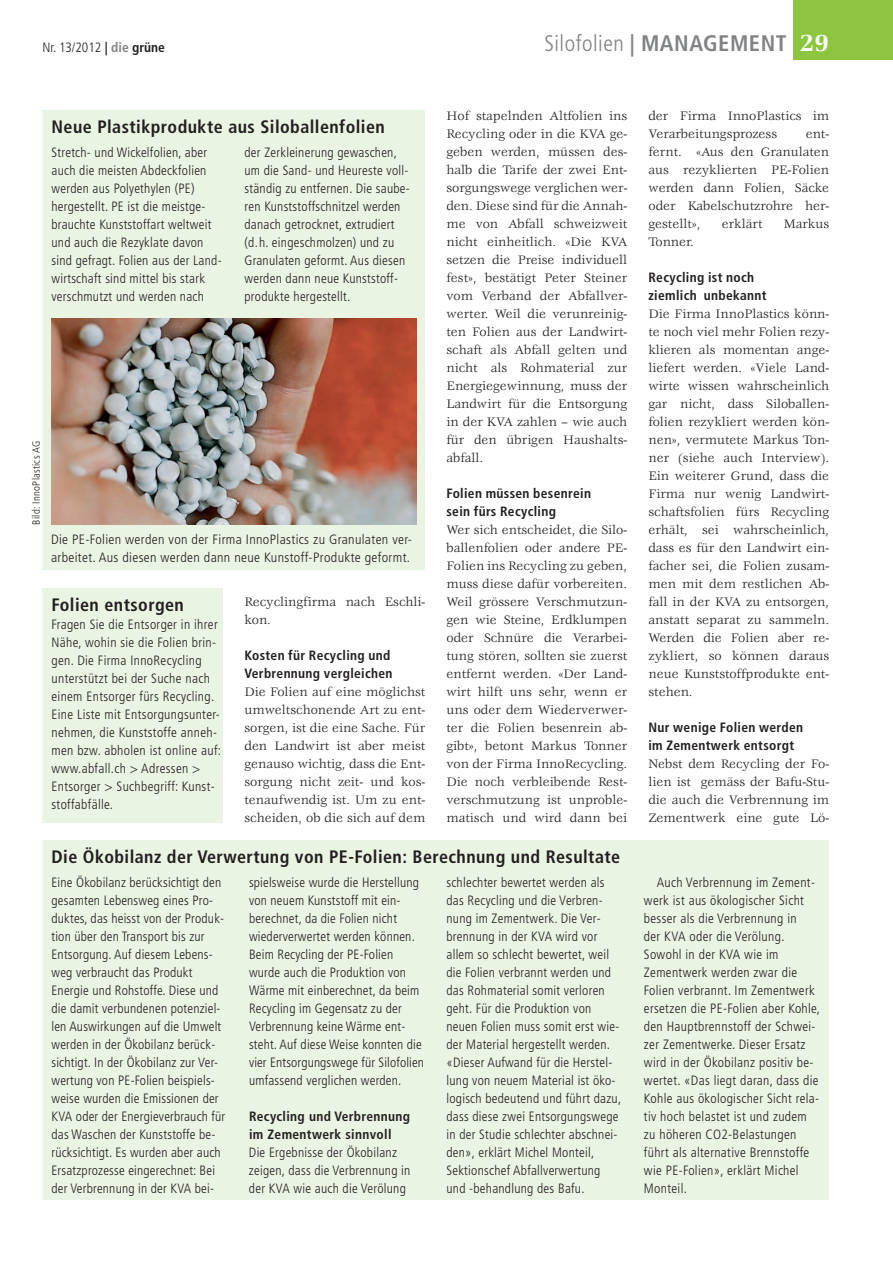
<style>
.page{position:relative;width:893px;height:1263px;background:#fff}
.page>*{position:absolute;margin:0;border:0;box-sizing:border-box;transform-origin:0 0}
.t1{font:700 condensed 22.5px "Frutiger";letter-spacing:.025em;color:#808285}
.t2{font:700 condensed 18px "Frutiger";letter-spacing:.025em;color:#231f20}
.t3{font:300 condensed 13.5px/18px "Frutiger";letter-spacing:.02em;color:#231f20}
.t4{font:13.5px/18px "Veljovic";color:#231f20;text-align:justify}
.t5{font:700 condensed 13.5px/18px "Frutiger";letter-spacing:.025em;color:#231f20}
.t6{font:300 condensed 10.5px "Frutiger";letter-spacing:.025em;color:#231f20}
.s1{font-weight:700}
.s2{font-weight:700;color:#808285}
.s3{font-weight:300}
.s4{font-family:"Veljovic";font-stretch:normal;font-size:25.5px;color:#fff}
</style>
<div class="page">
<div style="left:793px;top:0;width:100px;height:60px;background:#8bc63e"></div>
<div style="left:43px;top:111px;width:382px;height:459px;background:#eaf4e3"></div>
<img style="left:51px;top:318px;width:366px;height:207px">
<div style="left:43px;top:841px;width:786px;height:359px;background:#eaf4e3"></div>
<div style="left:43px;top:588px;width:180px;height:234px;background:#eaf4e3"></div>
<p class="t3" style="left:43px;top:40px;width:124px">Nr. 13/2012 <span class="s1">|</span> <span class="s2">die</span> <span class="s1">grüne</span></p>
<h1 class="t1" style="left:544px;top:34px;width:286px"><span class="s3">Silofolien</span> | MANAGEMENT <span class="s4">29</span></h1>
<p class="t6" style="left:32px;top:524px;width:85px;rotate:-90deg">Bild: InnoPlastics AG</p>
<h2 class="t2" style="left:52px;top:120px;width:335px">Neue Plastikprodukte aus Siloballenfolien</h2>
<p class="t3" style="left:52px;top:144px;width:172px">Stretch- und Wickelfolien, aber auch die meisten Abdeckfolien werden aus Polyethylen (PE) hergestellt. PE ist die meistge&shy;brauchte Kunststoffart weltweit und auch die Rezyklate davon sind gefragt. Folien aus der Land&shy;wirtschaft sind mittel bis stark verschmutzt und werden nach</p>
<p class="t3" style="left:244px;top:144px;width:167px">der Zerkleinerung gewaschen, um die Sand- und Heureste voll&shy;ständig zu entfernen. Die saube&shy;ren Kunststoffschnitzel werden danach getrocknet, extrudiert (d.h. eingeschmolzen) und zu<br>Granulaten geformt. Aus diesen werden dann neue Kunststoff&shy;produkte hergestellt.</p>
<p class="t3" style="left:51px;top:532px;width:363px">Die PE-Folien werden von der Firma InnoPlastics zu Granulaten ver&shy;arbeitet. Aus diesen werden dann neue Kunstoff-Produkte geformt.</p>
<h2 class="t2" style="left:52px;top:597px;width:134px">Folien entsorgen</h2>
<p class="t3" style="left:52px;top:616px;width:171px">Fragen Sie die Entsorger in ihrer<br>Nähe, wohin sie die Folien brin&shy;gen. Die Firma InnoRecycling unterstützt bei der Suche nach einem Entsorger fürs Recycling.<br>Eine Liste mit Entsorgungsunter&shy;nehmen, die Kunststoffe anneh&shy;men bzw. abholen ist online auf: www.abfall.ch &gt; Adressen &gt;<br>Entsorger &gt; Suchbegriff: Kunst&shy;stoffabfälle.</p>
<p class="t4" style="left:244px;top:594px;width:182px">Recyclingfirma nach Eschli&shy;kon.</p>
<p class="t5" style="left:244px;top:647px;width:150px">Kosten für Recycling und<br>Verbrennung vergleichen</p>
<p class="t4" style="left:244px;top:684px;width:182px">Die Folien auf eine möglichst umweltschonende Art zu ent&shy;sorgen, ist die eine Sache. Für den Landwirt ist aber meist genauso wichtig, dass die Ent&shy;sorgung nicht zeit- und kos&shy;tenaufwendig ist. Um zu ent&shy;scheiden, ob die sich auf dem</p>
<p class="t4" style="left:446px;top:108px;width:182px">Hof stapelnden Altfolien ins Recycling oder in die KVA ge&shy;geben werden, müssen des&shy;halb die Tarife der zwei Ent&shy;sorgungswege verglichen wer&shy;den. Diese sind für die Annah&shy;me von Abfall schweizweit nicht einheitlich. «Die KVA setzen die Preise individuell fest», bestätigt Peter Steiner vom Verband der Abfallver&shy;werter. Weil die verunreinig&shy;ten Folien aus der Landwirt&shy;schaft als Abfall gelten und nicht als Rohmaterial zur Energiegewinnung, muss der Landwirt für die Entsorgung in der KVA zahlen – wie auch für den übrigen Haushalts&shy;abfall.</p>
<p class="t5" style="left:446px;top:485px;width:146px">Folien müssen besenrein sein fürs Recycling</p>
<p class="t4" style="left:446px;top:522px;width:182px">Wer sich entscheidet, die Silo&shy;ballenfolien oder andere PE-Folien ins Recycling zu geben, muss diese dafür vorbereiten.<br>Weil grössere Verschmutzun&shy;gen wie Steine, Erdklumpen oder Schnüre die Verarbei&shy;tung stören, sollten sie zuerst entfernt werden. «Der Land&shy;wirt hilft uns sehr, wenn er uns oder dem Wiederverwer&shy;ter die Folien besenrein ab&shy;gibt», betont Markus Tonner von der Firma InnoRecycling.<br>Die noch verbleibende Rest&shy;verschmutzung ist unproble&shy;matisch und wird dann bei</p>
<h2 class="t2" style="left:52px;top:850px;width:570px">Die Ökobilanz der Verwertung von PE-Folien: Berechnung und Resultate</h2>
<p class="t4" style="left:648px;top:108px;width:182px">der Firma InnoPlastics im<br>Verarbeitungsprozess</p>
<p class="t4" style="left:648px;top:126px;width:182px;text-indent:157px">ent&shy;fernt. «Aus den Granulaten aus rezyklierten PE-Folien werden dann Folien, Säcke oder Kabelschutzrohre her&shy;gestellt»,</p>
<p class="t4" style="left:722px;top:216px;width:42px">erklärt</p>
<p class="t4" style="left:784px;top:216px;width:47px">Markus</p>
<p class="t4" style="left:648px;top:234px;width:47px">Tonner.</p>
<p class="t5" style="left:648px;top:269px;width:120px">Recycling ist noch ziemlich unbekannt</p>
<p class="t4" style="left:648px;top:306px;width:182px">Die Firma InnoPlastics könn&shy;te noch viel mehr Folien rezy&shy;klieren als momentan ange&shy;liefert werden. «Viele Land&shy;wirte wissen wahrscheinlich gar nicht, dass Siloballen&shy;folien rezykliert werden kön&shy;nen», vermutete Markus Ton&shy;ner (siehe auch Interview).<br>Ein weiterer Grund, dass die Firma nur wenig Landwirt&shy;schaftsfolien fürs Recycling erhält, sei wahrscheinlich, dass es für den Landwirt ein&shy;facher sei, die Folien zusam&shy;men mit dem restlichen Ab&shy;fall in der KVA zu entsorgen, anstatt separat zu sammeln.<br>Werden die Folien aber re&shy;zykliert, so können daraus neue Kunststoffprodukte ent&shy;stehen.</p>
<p class="t5" style="left:648px;top:719px;width:156px">Nur wenige Folien werden im Zementwerk entsorgt</p>
<p class="t4" style="left:648px;top:756px;width:182px">Nebst dem Recycling der Fo&shy;lien ist gemäss der Bafu-Stu&shy;die auch die Verbrennung im Zementwerk eine gute Lö-</p>
<p class="t3" style="left:52px;top:874px;width:175px">Eine Ökobilanz berücksichtigt den gesamten Lebensweg eines Pro&shy;duktes, das heisst von der Produk&shy;tion über den Transport bis zur<br>Entsorgung. Auf diesem Lebens&shy;weg verbraucht das Produkt<br>Energie und Rohstoffe. Diese und die damit verbundenen potenziel&shy;len Auswirkungen auf die Umwelt werden in der Ökobilanz berück&shy;sichtigt. In der Ökobilanz zur Ver&shy;wertung von PE-Folien beispiels&shy;weise wurden die Emissionen der<br>KVA oder der Energieverbrauch für das Waschen der Kunststoffe be&shy;rücksichtigt. Es wurden aber auch<br>Ersatzprozesse eingerechnet: Bei der Verbrennung in der KVA bei-</p>
<p class="t3" style="left:249px;top:874px;width:177px">spielsweise wurde die Herstellung von neuem Kunststoff mit ein&shy;berechnet, da die Folien nicht wiederverwertet werden können.<br>Beim Recycling der PE-Folien wurde auch die Produktion von<br>Wärme mit einberechnet, da beim<br>Recycling im Gegensatz zu der<br>Verbrennung keine Wärme ent&shy;steht. Auf diese Weise konnten die vier Entsorgungswege für Silofolien umfassend verglichen werden.</p>
<p class="t5" style="left:249px;top:1108px;width:163px">Recycling und Verbrennung im Zementwerk sinnvoll</p>
<p class="t3" style="left:249px;top:1144px;width:163px">Die Ergebnisse der Ökobilanz zeigen, dass die Verbrennung in der KVA wie auch die Verölung</p>
<p class="t3" style="left:446px;top:874px;width:176px">schlechter bewertet werden als das Recycling und die Verbren&shy;nung im Zementwerk. Die Ver&shy;brennung in der KVA wird vor allem so schlecht bewertet, weil die Folien verbrannt werden und das Rohmaterial somit verloren geht. Für die Produktion von neuen Folien muss somit erst wie&shy;der Material hergestellt werden. «Dieser Aufwand für die Herstel&shy;lung von neuem Material ist öko&shy;logisch bedeutend und führt dazu, dass diese zwei Entsorgungswege in der Studie schlechter abschnei&shy;den», erklärt Michel Monteil,<br>Sektionschef Abfallverwertung und -behandlung des Bafu.</p>
<p class="t3" style="left:644px;top:874px;width:178px;text-indent:13px">Auch Verbrennung im Zement&shy;werk ist aus ökologischer Sicht besser als die Verbrennung in<br>der KVA oder die Verölung.<br>Sowohl in der KVA wie im<br>Zementwerk werden zwar die<br>Folien verbrannt. Im Zementwerk ersetzen die PE-Folien aber Kohle, den Hauptbrennstoff der Schwei&shy;zer Zementwerke. Dieser Ersatz wird in der Ökobilanz positiv be&shy;wertet. «Das liegt daran, dass die<br>Kohle aus ökologischer Sicht rela&shy;tiv hoch belastet ist und zudem zu höheren CO2-Belastungen führt als alternative Brennstoffe wie PE-Folien», erklärt Michel<br>Monteil.</p>
</div>
